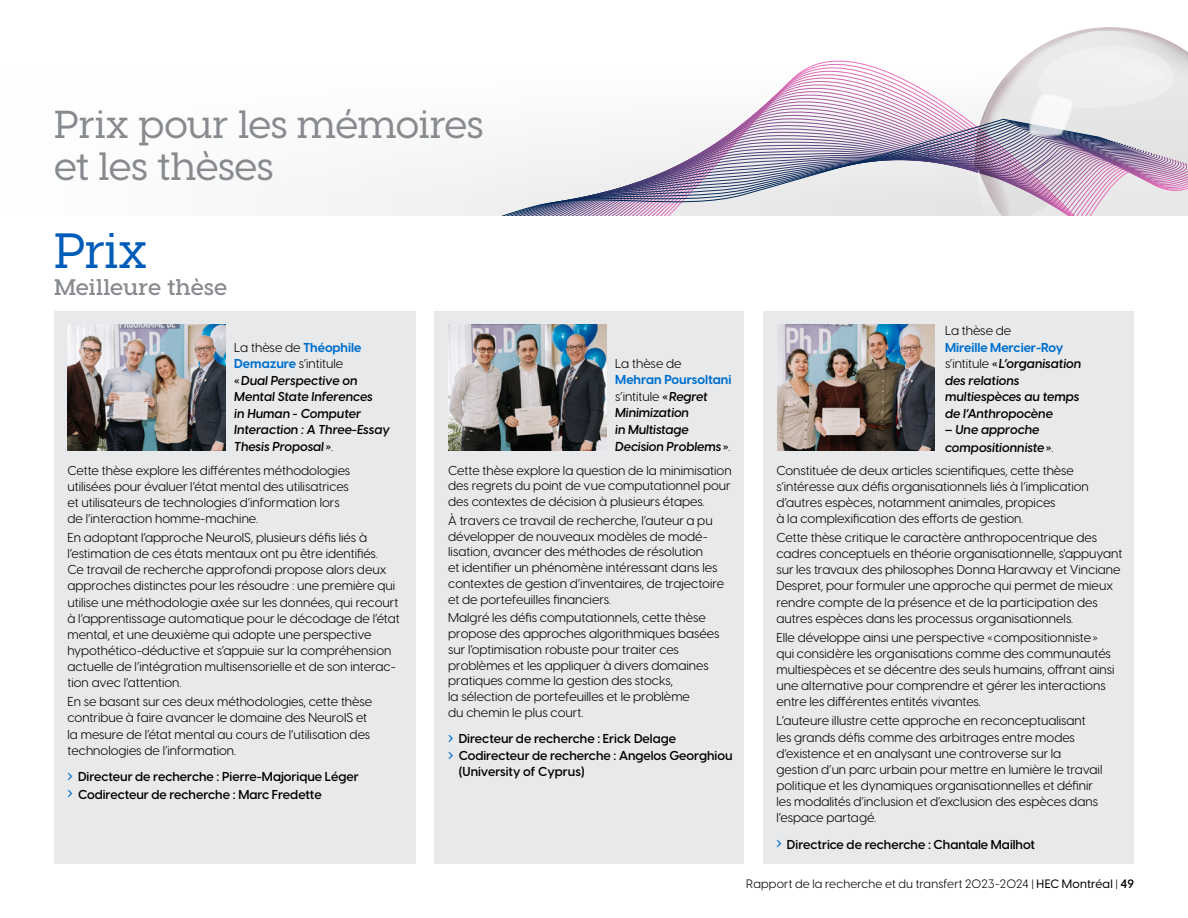
<style>
.page{position:relative;width:1188px;height:918px;background:#fff}
.page>*{position:absolute;margin:0;border:0;box-sizing:border-box;transform-origin:0 0}
.t1{font:500 49.5px "Visby Slab CF";color:#005cb9}
._24-Section_26-Gris{font:500 39px/42px "Visby Slab CF";letter-spacing:-.01em;color:#878a8e}
.t2{font:600 22.5px "Visby Slab CF";color:#878a8e}
._24-Texte_9_11_5{font:12.75px/16.2px "Visby CF";color:#000}
._24-Texte_9_11_5-2{font:italic 600 12.75px/16.5px "Visby CF";color:#000}
.t3{font:600 12.75px/15.8px "Visby CF";color:#000}
.t4{font:12px "Visby CF";letter-spacing:.015em;color:#000}
.s1{font-weight:400;font-style:normal}
.s2{font-weight:700;font-style:normal;color:#0070ce}
.s3{font-style:normal}
.s4{font-weight:500;font-size:22.5px;color:#0070ce}
.s5{font-weight:500}
.s6{font-weight:600}
</style>
<div class="page">
<svg style="left:771px;top:95px;width:168px;height:4px"></svg>
<svg style="left:766px;top:99px;width:179px;height:4px"></svg>
<svg style="left:758px;top:106px;width:197px;height:4px"></svg>
<svg style="left:755px;top:110px;width:204px;height:3px"></svg>
<svg style="left:750px;top:113px;width:215px;height:4px"></svg>
<svg style="left:380px;top:119px;width:590px;height:97px"></svg>
<svg style="left:970px;top:27px;width:218px;height:189px"></svg>
<div style="left:54px;top:311px;width:362px;height:553px;background:#e7e9ea"></div>
<div style="left:435px;top:311px;width:309px;height:553px;background:#e7e9ea"></div>
<div style="left:763px;top:311px;width:371px;height:553px;background:#e7e9ea"></div>
<img style="left:68px;top:325px;width:157px;height:126px">
<img style="left:449px;top:325px;width:157px;height:126px">
<img style="left:777px;top:325px;width:157px;height:126px">
<p class="_24-Section_26-Gris" style="left:54px;top:104px;width:431px">Prix pour les mémoires et les thèses</p>
<p class="t1" style="left:54px;top:221px;width:95px">Prix</p>
<p class="t2" style="left:54px;top:273px;width:175px">Meilleure thèse</p>
<p class="_24-Texte_9_11_5-2" style="left:234px;top:338px;width:157px"><span class="s1">La thèse de</span> <span class="s2">Théophile<br>Demazure</span> <span class="s1">s’intitule<br></span><span class="s3">«</span>Dual Perspective on<br>Mental State Inferences<br>in Human - Computer<br>Interaction : A Three-Essay<br>Thesis Proposal <span class="s3">»</span><span class="s1">.</span></p>
<p class="_24-Texte_9_11_5" style="left:68px;top:461px;width:284px">Cette thèse explore les différentes méthodologies utilisées pour évaluer l’état mental des utilisatrices et utilisateurs de technologies d’information lors de l’interaction homme-machine.</p>
<p class="_24-Texte_9_11_5" style="left:68px;top:528px;width:334px">En adoptant l’approche NeuroIS, plusieurs défis liés à l’estimation de ces états mentaux ont pu être identifiés.<br>Ce travail de recherche approfondi propose alors deux approches distinctes pour les résoudre : une première qui utilise une méthodologie axée sur les données, qui recourt à l’apprentissage automatique pour le décodage de l’état mental, et une deuxième qui adopte une perspective hypothético-déductive et s’appuie sur la compréhension actuelle de l’intégration multisensorielle et de son interac‑ tion avec l’attention.</p>
<p class="_24-Texte_9_11_5" style="left:68px;top:693px;width:306px">En se basant sur ces deux méthodologies, cette thèse contribue à faire avancer le domaine des NeuroIS et la mesure de l’état mental au cours de l’utilisation des technologies de l’information.</p>
<p class="t3" style="left:68px;top:768px;width:293px"><span class="s4">›</span> Directeur de recherche : Pierre-Majorique Léger</p>
<p class="t3" style="left:68px;top:786px;width:256px"><span class="s4">›</span> Codirecteur de recherche : Marc Fredette</p>
<p class="_24-Texte_9_11_5-2" style="left:615px;top:354px;width:118px"><span class="s1">La thèse de<br></span><span class="s2">Mehran Poursoltani </span><span class="s1">s’intitule</span> <span class="s3">«</span>Regret<br>Minimization<br>in Multistage<br>Decision Problems <span class="s3">»</span><span class="s1">.</span></p>
<p class="_24-Texte_9_11_5" style="left:448px;top:461px;width:285px;line-height:15.8px;text-align:justify">Cette thèse explore la question de la minimisation des regrets du point de vue computationnel pour des contextes de décision à plusieurs étapes.</p>
<p class="_24-Texte_9_11_5" style="left:448px;top:511px;width:277px;line-height:15.8px">À travers ce travail de recherche, l’auteur a pu développer de nouveaux modèles de modé‑ lisation, avancer des méthodes de résolution<br>et identifier un phénomène intéressant dans les contextes de gestion d’inventaires, de trajectoire et de portefeuilles financiers.</p>
<p class="_24-Texte_9_11_5" style="left:448px;top:609px;width:273px;line-height:15.8px">Malgré les défis computationnels, cette thèse propose des approches algorithmiques basées sur l’optimisation robuste pour traiter ces problèmes et les appliquer à divers domaines pratiques comme la gestion des stocks,<br>la sélection de portefeuilles et le problème<br>du chemin le plus court.</p>
<p class="t3" style="left:448px;top:730px;width:229px"><span class="s4">›</span> Directeur de recherche : Erick Delage</p>
<p class="t3" style="left:459px;top:747px;width:275px;text-indent:-10px"><span class="s4">›</span> Codirecteur de recherche : Angelos Georghiou (University of Cyprus)</p>
<p class="_24-Texte_9_11_5-2" style="left:945px;top:322px;width:138px"><span class="s1">La thèse de<br></span><span class="s2">Mireille Mercier‑Roy </span><span class="s1">s’intitule</span> <span class="s3">«</span> L’organisation des relations multiespèces au temps de l’Anthropocène</p>
<p class="_24-Texte_9_11_5-2" style="left:945px;top:420px;width:110px;line-height:17.2px">– Une approche compositionniste<span class="s3">»</span><span class="s1">.</span></p>
<p class="_24-Texte_9_11_5" style="left:776px;top:461px;width:314px">Constituée de deux articles scientifiques, cette thèse s’intéresse aux défis organisationnels liés à l’implication d’autres espèces, notamment animales, propices<br>à la complexification des efforts de gestion.</p>
<p class="_24-Texte_9_11_5" style="left:776px;top:528px;width:347px">Cette thèse critique le caractère anthropocentrique des cadres conceptuels en théorie organisationnelle, s'appuyant sur les travaux des philosophes Donna Haraway et Vinciane Despret, pour formuler une approche qui permet de mieux rendre compte de la présence et de la participation des autres espèces dans les processus organisationnels.</p>
<p class="_24-Texte_9_11_5" style="left:776px;top:628px;width:340px">Elle développe ainsi une perspective «compositionniste» qui considère les organisations comme des communautés multiespèces et se décentre des seuls humains, offrant ainsi une alternative pour comprendre et gérer les interactions entre les différentes entités vivantes.</p>
<p class="_24-Texte_9_11_5" style="left:776px;top:712px;width:327px">L’auteure illustre cette approche en reconceptualisant les grands défis comme des arbitrages entre modes d’existence et en analysant une controverse sur la gestion d’un parc urbain pour mettre en lumière le travail politique et les dynamiques organisationnelles et définir les modalités d’inclusion et d’exclusion des espèces dans l’espace partagé.</p>
<p class="t3" style="left:776px;top:836px;width:260px"><span class="s4">›</span> Directrice de recherche : Chantale Mailhot</p>
<p class="t4" style="left:746px;top:874px;width:389px">Rapport de la recherche et du transfert 2023-2024 | <span class="s5">HEC Montréal</span> | <span class="s6">49</span></p>
</div>
